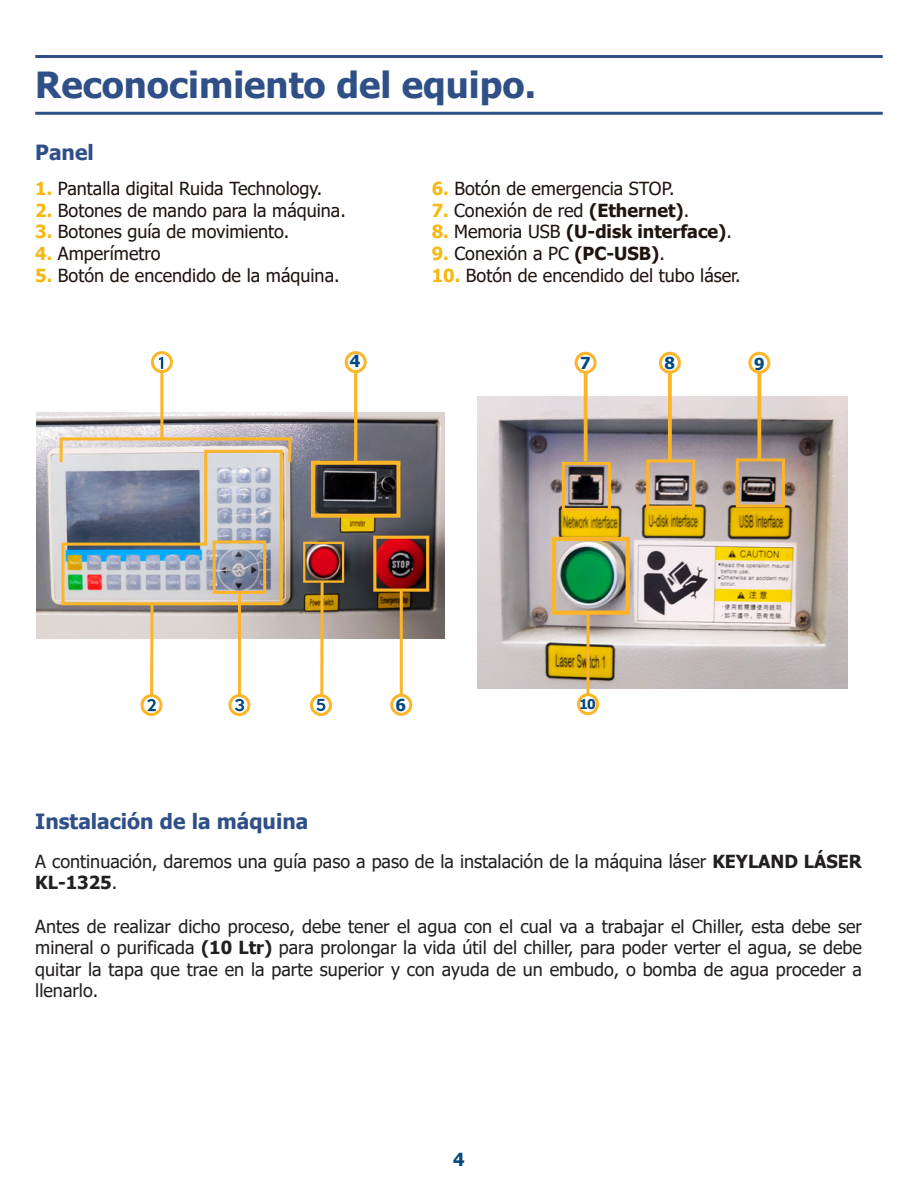
<style>
.page{position:relative;width:918px;height:1188px;background:#fff}
.page>*{position:absolute;margin:0;border:0;box-sizing:border-box;transform-origin:0 0}
.t1{font:700 36px "Tahoma";color:#2f4f87}
.t2{font:700 21px "Tahoma";color:#2f4f87}
.t3{font:18px/21.6px "Tahoma";color:#231f20}
.t4{font:18px "Tahoma";color:#1f140f}
.t5{font:700 18px "Tahoma";color:#1f140f}
.t6{font:700 18px "Tahoma";color:#054881}
.t7{font:700 16.5px "Tahoma";color:#004981}
.t8{font:700 13.5px "Tahoma";color:#004981}
.s1{font-weight:700;color:#f6b910}
.s2{font-weight:700}
.s3{color:#f6b910}
.s4{font-weight:400}
</style>
<div class="page">
<hr style="left:35px;top:112px;width:848px;height:3px;background:#2f4f87">
<hr style="left:35px;top:55px;width:848px;height:3px;background:#2f4f87">
<img style="left:36px;top:412px;width:408px;height:227px">
<svg style="left:60px;top:448px;width:224px;height:159px;background:#a1a4a8"></svg>
<div style="left:60px;top:437px;width:231px;height:27px;border:3px solid #fcb428"></div>
<hr style="left:160px;top:372px;width:3px;height:67px;background:#fcb428">
<svg style="left:159px;top:357px;width:4px;height:12px"></svg>
<div style="left:151px;top:351px;width:22px;height:22px;border:3px solid #fcb428;border-radius:50%"></div>
<svg style="left:150px;top:605px;width:4px;height:89px"></svg>
<svg style="left:147px;top:699px;width:9px;height:12px"></svg>
<div style="left:140px;top:694px;width:22px;height:22px;border:3px solid #fcb428;border-radius:50%"></div>
<div style="left:373px;top:536px;width:56px;height:56px;border:3px solid #fcb428"></div>
<div style="left:311px;top:461px;width:90px;height:57px;border:4px solid #fcb428"></div>
<div style="left:303px;top:542px;width:41px;height:41px;border:2px solid #fcb428"></div>
<hr style="left:354px;top:371px;width:3px;height:91px;background:#fcb428">
<hr style="left:238px;top:592px;width:3px;height:103px;background:#fcb428">
<svg style="left:235px;top:699px;width:9px;height:12px"></svg>
<div style="left:228px;top:694px;width:22px;height:22px;border:3px solid #fcb428;border-radius:50%"></div>
<div style="left:213px;top:540px;width:53px;height:54px;border:3px solid #fcb428"></div>
<img style="left:477px;top:397px;width:370px;height:292px">
<div style="left:646px;top:459px;width:49px;height:50px;border:3px solid #fcb428"></div>
<svg style="left:668px;top:374px;width:4px;height:87px"></svg>
<div style="left:659px;top:352px;width:22px;height:22px;border:3px solid #fcb428;border-radius:50%"></div>
<div style="left:552px;top:537px;width:78px;height:78px;border:4px solid #fcb428"></div>
<hr style="left:587px;top:613px;width:3px;height:81px;background:#fcb428">
<div style="left:577px;top:693px;width:22px;height:22px;border:3px solid #fcb428;border-radius:50%"></div>
<svg style="left:757px;top:374px;width:4px;height:84px"></svg>
<div style="left:748px;top:352px;width:22px;height:22px;border:3px solid #fcb428;border-radius:50%"></div>
<div style="left:736px;top:458px;width:49px;height:50px;border:3px solid #fcb428"></div>
<hr style="left:400px;top:590px;width:3px;height:105px;background:#fcb428">
<div style="left:390px;top:694px;width:22px;height:22px;border:3px solid #fcb428;border-radius:50%"></div>
<div style="left:562px;top:462px;width:49px;height:49px;border:3px solid #fcb428"></div>
<svg style="left:584px;top:374px;width:4px;height:87px"></svg>
<div style="left:575px;top:352px;width:22px;height:22px;border:3px solid #fcb428;border-radius:50%"></div>
<div style="left:345px;top:351px;width:22px;height:22px;border:3px solid #fcb428;border-radius:50%"></div>
<svg style="left:320px;top:582px;width:4px;height:112px"></svg>
<div style="left:310px;top:694px;width:22px;height:22px;border:3px solid #fcb428;border-radius:50%"></div>
<svg style="left:316px;top:699px;width:9px;height:12px"></svg>
<h1 class="t1" style="left:35px;top:60px;width:502px">Reconocimiento del equipo.</h1>
<p class="t2" style="left:35px;top:137px;width:60px">Panel</p>
<p class="t4" style="left:35px;top:177px;width:289px"><span class="s1">1.</span> Pantalla digital Ruida Technology.</p>
<p class="t4" style="left:35px;top:198px;width:312px"><span class="s1">2.</span> Botones de mando para la máquina.</p>
<p class="t4" style="left:35px;top:220px;width:256px"><span class="s1">3.</span> Botones guía de movimiento.</p>
<p class="t4" style="left:35px;top:241px;width:127px"><span class="s1">4.</span> Amperímetro</p>
<p class="t4" style="left:35px;top:263px;width:306px"><span class="s1">5.</span> Botón de encendido de la máquina.</p>
<p class="t4" style="left:432px;top:177px;width:244px"><span class="s1">6.</span> Botón de emergencia STOP.</p>
<p class="t4" style="left:432px;top:198px;width:259px"><span class="s1">7.</span> Conexión de red <span class="s2">(Ethernet)</span>.</p>
<p class="t5" style="left:432px;top:219px;width:302px"><span class="s3">8.</span> <span class="s4">Memoria USB</span> (U-disk interface)<span class="s4">.</span></p>
<p class="t4" style="left:432px;top:241px;width:235px"><span class="s1">9.</span> Conexión a PC <span class="s2">(PC-USB)</span>.</p>
<p class="t4" style="left:432px;top:263px;width:311px"><span class="s1">10.</span> Botón de encendido del tubo láser.</p>
<p class="t7" style="left:350px;top:349px;width:12px">4</p>
<p class="t7" style="left:580px;top:351px;width:12px">7</p>
<p class="t7" style="left:664px;top:351px;width:12px">8</p>
<p class="t7" style="left:754px;top:352px;width:12px">9</p>
<p class="t2" style="left:35px;top:807px;width:275px">Instalación de la máquina</p>
<p class="t7" style="left:395px;top:693px;width:12px">6</p>
<p class="t8" style="left:580px;top:695px;width:18px">10</p>
<p class="t3" style="left:35px;top:851px;width:828px">A continuación, daremos una guía paso a paso de la instalación de la máquina láser <span class="s2">KEYLAND LÁSER<br>KL-1325</span>.</p>
<p class="t3" style="left:35px;top:916px;width:828px;text-align:justify">Antes de realizar dicho proceso, debe tener el agua con el cual va a trabajar el Chiller, esta debe ser mineral o purificada <span class="s2">(10 Ltr)</span> para prolongar la vida útil del chiller, para poder verter el agua, se debe quitar la tapa que trae en la parte superior y con ayuda de un embudo, o bomba de agua proceder a llenarlo.</p>
<p class="t6" style="left:453px;top:1147px;width:13px">4</p>
</div>
